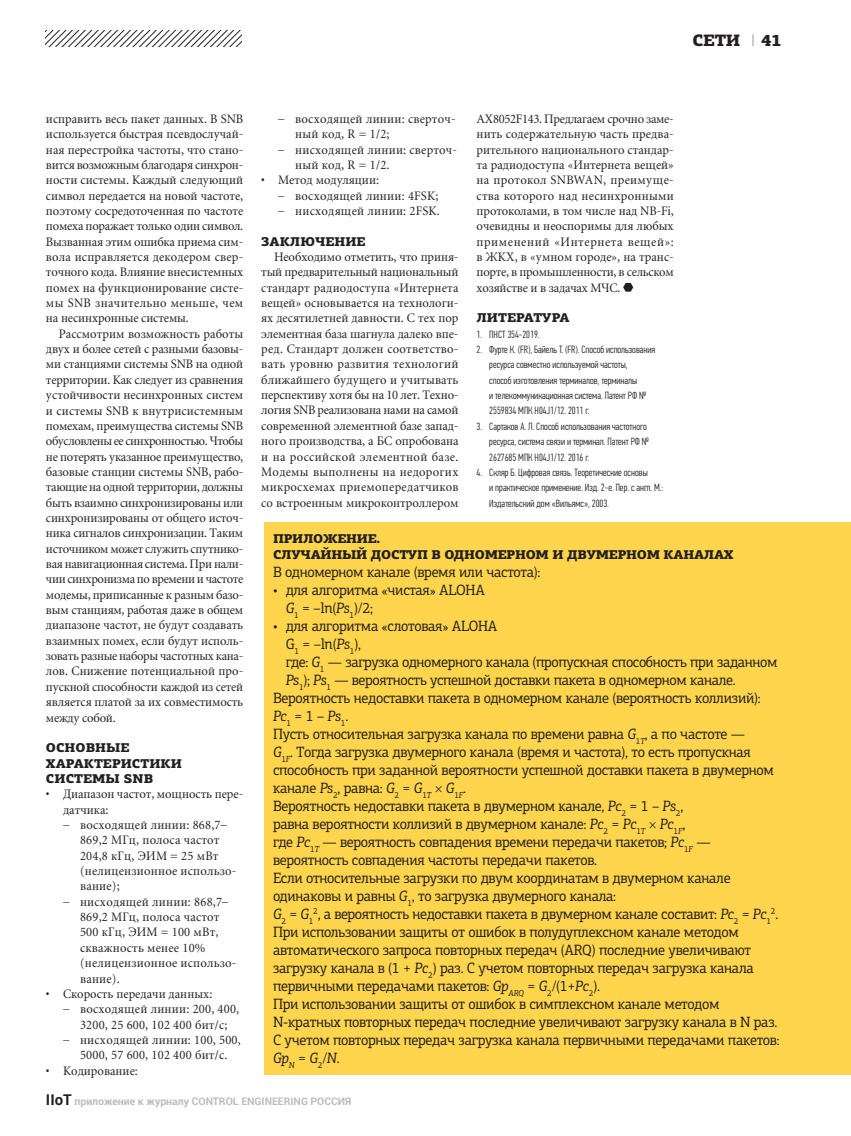
<style>
.page{position:relative;width:851px;height:1136px;background:#fff}
.page>*{position:absolute;margin:0;border:0;box-sizing:border-box;transform-origin:0 0}
.t1{font:900 16.5px "PF Agora Slab Pro";letter-spacing:-.02em;color:#231f20}
.t2{font:15px/18px "PF Agora Slab Pro";letter-spacing:-.02em;color:#231f20;scale:.95 1}
.t3{font:italic 15px "PF Agora Slab Pro";color:#231f20;scale:.95 1}
.t4{font:12.75px/15.3px "Miniature";letter-spacing:.015em;color:#231f20;text-align:justify;scale:.96 1}
.t5{font:900 12.75px/15.3px "PF Agora Slab Pro";letter-spacing:-.02em;color:#231f20}
.t6{font:900 12.75px/15.3px "PF Agora Slab Pro";color:#231f20}
.t7{font:12.75px/15.3px "Miniature";letter-spacing:-.005em;color:#231f20;scale:.96 1}
.t8{font:300 10.5px/15.3px "PF Din Text Comp Pro";color:#231f20}
.t9{font:700 10.5px "Roboto";color:#bcbdc0}
.t10{font:8.7px "PF Agora Slab Pro";color:#231f20;scale:.95 1}
.s1{font-family:"PF Din Text Pro";font-weight:100}
.s2{font-style:italic}
.s3{font-style:normal}
.s4{font-size:15px}
.s5{font-size:15px;color:#231f20}
</style>
<div class="page">
<svg style="left:46px;top:31px;width:195px;height:15px"></svg>
<svg style="left:623px;top:283px;width:10px;height:8px"></svg>
<div style="left:264px;top:522px;width:586px;height:552px;background:#fed54d"></div>
<p class="t1" style="left:692px;top:31px;width:49px">СЕТИ</p>
<p class="t1" style="left:751px;top:31px;width:32px"><span class="s1">I</span> 41</p>
<p class="t4" style="left:46px;top:112px;width:207px">исправить весь пакет данных. В SNB используется быстрая псевдослучай&shy;ная перестройка частоты, что стано&shy;вится возможным благодаря синхрон&shy;ности системы. Каждый следующий символ передается на новой частоте, поэтому сосредоточенная по частоте помеха поражает только один символ.<br>Вызванная этим ошибка приема сим&shy;вола исправляется декодером свер&shy;точного кода. Влияние внесистемных помех на функционирование систе&shy;мы SNB значительно меньше, чем на несинхронные системы.</p>
<p class="t4" style="left:46px;top:327px;width:207px;text-indent:13px">Рассмотрим возможность работы двух и более сетей с разными базовы&shy;ми станциями системы SNB на одной территории. Как следует из сравнения устойчивости несинхронных систем и системы SNB к внутрисистемным помехам, преимущества системы SNB обусловлены ее синхронностью. Чтобы не потерять указанное преимущество, базовые станции системы SNB, рабо&shy;тающие на одной территории, должны быть взаимно синхронизированы или синхронизированы от общего источ&shy;ника сигналов синхронизации. Таким источником может служить спутнико&shy;вая навигационная система. При нали&shy;чии синхронизма по времени и частоте модемы, приписанные к разным базо&shy;вым станциям, работая даже в общем диапазоне частот, не будут создавать взаимных помех, если будут исполь&shy;зовать разные наборы частотных кана&shy;лов. Снижение потенциальной про&shy;пускной способности каждой из сетей является платой за их совместимость между собой.</p>
<p class="t6" style="left:46px;top:740px;width:137px">ОСНОВНЫЕ<br>ХАРАКТЕРИСТИКИ<br>СИСТЕМЫ SNB</p>
<p class="t7" style="left:63px;top:787px;width:189px;text-indent:-17px">• Диапазон частот, мощность пере&shy;датчика:</p>
<p class="t4" style="left:80px;top:818px;width:164px;text-align:left;text-indent:-17px">– восходящей линии: 868,7–<br>869,2 МГц, полоса частот<br>204,8 кГц, ЭИМ = 25 мВт (нелицензионное использо&shy;вание);</p>
<p class="t4" style="left:80px;top:894px;width:164px;text-align:left;text-indent:-17px">– нисходящей линии: 868,7–<br>869,2 МГц, полоса частот<br>500 кГц, ЭИМ = 100 мВт, скважность менее 10% (нелицензионное использо&shy;вание).</p>
<p class="t4" style="left:46px;top:987px;width:175px">• Скорость передачи данных:</p>
<p class="t4" style="left:63px;top:1002px;width:185px;text-align:center">– восходящей линии: 200, 400,<br>3200, 25 600, 102 400 бит/с;</p>
<p class="t4" style="left:63px;top:1033px;width:187px;text-align:center">– нисходящей линии: 100, 500,<br>5000, 57 600, 102 400 бит/с.</p>
<p class="t4" style="left:46px;top:1063px;width:97px">• Кодирование:</p>
<p class="t4" style="left:476px;top:112px;width:207px">AX8052F143. Предлагаем срочно заме&shy;нить содержательную часть предва&shy;рительного национального стандар&shy;та радиодоступа «Интернета вещей» на протокол SNBWAN, преимуще&shy;ства которого над несинхронными протоколами, в том числе над NB-Fi, очевидны и неоспоримы для любых применений «Интернета вещей»: в ЖКХ, в «умном городе», на транс&shy;порте, в промышленности, в сельском хозяйстве и в задачах МЧС.</p>
<p class="t6" style="left:476px;top:310px;width:95px">ЛИТЕРАТУРА</p>
<p class="t8" style="left:476px;top:326px;width:65px">1. ПНСТ 354-2019.</p>
<p class="t8" style="left:489px;top:342px;width:168px;text-indent:-13px">2. Фурте К. (FR), Байель Т. (FR). Способ использования ресурса совместно используемой частоты,<br>способ изготовления терминалов, терминалы<br>и телекоммуникационная система. Патент РФ № 2559834 МПК H04J1/12. 2011 г.</p>
<p class="t8" style="left:489px;top:418px;width:161px;text-indent:-13px">3. Сартаков А. Л. Способ использования частотного ресурса, система связи и терминал. Патент РФ №<br>2627685 МПК H04J1/12. 2016 г.</p>
<p class="t8" style="left:489px;top:464px;width:175px;text-indent:-13px">4. Скляр Б. Цифровая связь. Теоретические основы<br>и практическое применение. Изд. 2-е. Пер. с англ. М.:<br>Издательский дом «Вильямс», 2003.</p>
<p class="t5" style="left:273px;top:531px;width:462px">ПРИЛОЖЕНИЕ.<br>СЛУЧАЙНЫЙ ДОСТУП В ОДНОМЕРНОМ И ДВУМЕРНОМ КАНАЛАХ</p>
<p class="t2" style="left:273px;top:562px;width:283px">В одномерном канале (время или частота):</p>
<p class="t2" style="left:286px;top:580px;width:211px;text-indent:-13px">• для алгоритма «чистая» ALOHA<br><span class="s2">G</span><sub>1</sub> = –ln(<span class="s2">Ps</span><sub>1</sub>)/2;</p>
<p class="t2" style="left:273px;top:616px;width:238px">• для алгоритма «слотовая» ALOHA</p>
<p class="t2" style="left:286px;top:634px;width:81px">G<sub>1</sub> = –ln(<span class="s2">Ps</span><sub>1</sub>),</p>
<p class="t2" style="left:286px;top:652px;width:519px">где: <span class="s2">G</span><sub>1</sub> — загрузка одномерного канала (пропускная способность при заданном</p>
<p class="t2" style="left:286px;top:670px;width:475px"><span class="s2">Ps</span><sub>1</sub>); <span class="s2">Ps</span><sub>1</sub> — вероятность успешной доставки пакета в одномерном канале.</p>
<p class="t2" style="left:273px;top:688px;width:515px">Вероятность недоставки пакета в одномерном канале (вероятность коллизий):</p>
<p class="t3" style="left:273px;top:706px;width:81px">Pc<sub>1</sub> <span class="s3">= 1 –</span> Ps<sub>1</sub><span class="s3">.</span></p>
<p class="t2" style="left:273px;top:724px;width:498px">Пусть относительная загрузка канала по времени равна <span class="s2">G</span><sub>1</sub><sub>T</sub>, а по частоте —</p>
<p class="t2" style="left:273px;top:742px;width:504px"><span class="s2">G</span><sub>1</sub><sub>F</sub>. Тогда загрузка двумерного канала (время и частота), то есть пропускная</p>
<p class="t2" style="left:273px;top:760px;width:528px">способность при заданной вероятности успешной доставки пакета в двумерном</p>
<p class="t2" style="left:273px;top:778px;width:205px">канале <span class="s2">Ps</span><sub>2</sub>, равна: <span class="s2">G</span><sub>2</sub> = <span class="s2">G</span><sub>1</sub><sub>T</sub> <span class="s2">G</span><sub>1</sub><sub>F</sub>.</p>
<p class="t2" style="left:273px;top:796px;width:433px">Вероятность недоставки пакета в двумерном канале, <span class="s2">Pc</span><sub>2</sub> = 1 – <span class="s2">Ps</span><sub>2</sub>,</p>
<p class="t2" style="left:273px;top:814px;width:435px">равна вероятности коллизий в двумерном канале: <span class="s2">Pс</span><sub>2</sub> = <span class="s2">Pс</span><sub>1</sub><sub>T</sub> <span class="s2">Pс</span><sub>1</sub><sub>F</sub>,</p>
<p class="t2" style="left:273px;top:832px;width:462px">где <span class="s2">Pс</span><sub>1</sub><sub>T</sub> — вероятность совпадения времени передачи пакетов; <span class="s2">Pс</span><sub>1</sub><sub>F</sub> —</p>
<p class="t2" style="left:273px;top:850px;width:343px">вероятность совпадения частоты передачи пакетов.</p>
<p class="t2" style="left:273px;top:868px;width:483px">Если относительные загрузки по двум координатам в двумерном канале</p>
<p class="t2" style="left:273px;top:886px;width:363px">одинаковы и равны <span class="s2">G</span><sub>1</sub>, то загрузка двумерного канала:</p>
<p class="t2" style="left:273px;top:904px;width:526px"><span class="s2">G</span><sub>2</sub> = <span class="s2">G</span><sub>1</sub><sup>2</sup>, а вероятность недоставки пакета в двумерном канале составит: <span class="s2">Pс</span><sub>2</sub> = <span class="s2">Pс</span><sub>1</sub></p>
<p class="t10" style="left:770px;top:905px;width:9px">2<span class="s4">.</span></p>
<p class="t2" style="left:273px;top:922px;width:534px">При использовании защиты от ошибок в полудуплексном канале методом автоматического запроса повторных передач (ARQ) последние увеличивают загрузку канала в (1 + <span class="s2">Pс</span><sub>2</sub>) раз. С учетом повторных передач загрузка канала первичными передачами пакетов: <span class="s2">Gp</span><sub>ARQ</sub> = <span class="s2">G</span><sub>2</sub>/(1+<span class="s2">Pс</span><sub>2</sub>).<br>При использовании защиты от ошибок в симплексном канале методом N-кратных повторных передач последние увеличивают загрузку канала в N раз.<br>С учетом повторных передач загрузка канала первичными передачами пакетов:<br><span class="s2">Gp</span><sub>N</sub> = <span class="s2">G</span><sub>2</sub>/<span class="s2">N</span>.</p>
<p class="t4" style="left:295px;top:112px;width:168px;text-indent:-17px">– восходящей линии: сверточ&shy;ный код, R = 1/2;</p>
<p class="t4" style="left:295px;top:143px;width:170px;text-indent:-17px">– нисходящей линии: сверточ&shy;ный код, R = 1/2.</p>
<p class="t4" style="left:261px;top:173px;width:124px">• Метод модуляции:</p>
<p class="t4" style="left:278px;top:189px;width:168px">– восходящей линии: 4FSK;</p>
<p class="t4" style="left:278px;top:204px;width:170px">– нисходящей линии: 2FSK.</p>
<p class="t6" style="left:261px;top:233px;width:106px">ЗАКЛЮЧЕНИЕ</p>
<p class="t4" style="left:261px;top:250px;width:207px;text-indent:13px">Необходимо отметить, что приня&shy;тый предварительный национальный стандарт радиодоступа «Интернета вещей» основывается на технологи&shy;ях десятилетней давности. С тех пор элементная база шагнула далеко впе&shy;ред. Стандарт должен соответство&shy;вать уровню развития технологий ближайшего будущего и учитывать перспективу хотя бы на 10 лет. Техно&shy;логия SNB реализована нами на самой современной элементной базе запад&shy;ного производства, а БС опробована и на российской элементной базе.<br>Модемы выполнены на недорогих микросхемах приемопередатчиков со встроенным микроконтроллером</p>
<p class="t9" style="left:46px;top:1093px;width:307px"><span class="s5">IIoT</span> приложение к журналу CONTROL ENGINEERING РОССИЯ</p>
</div>
